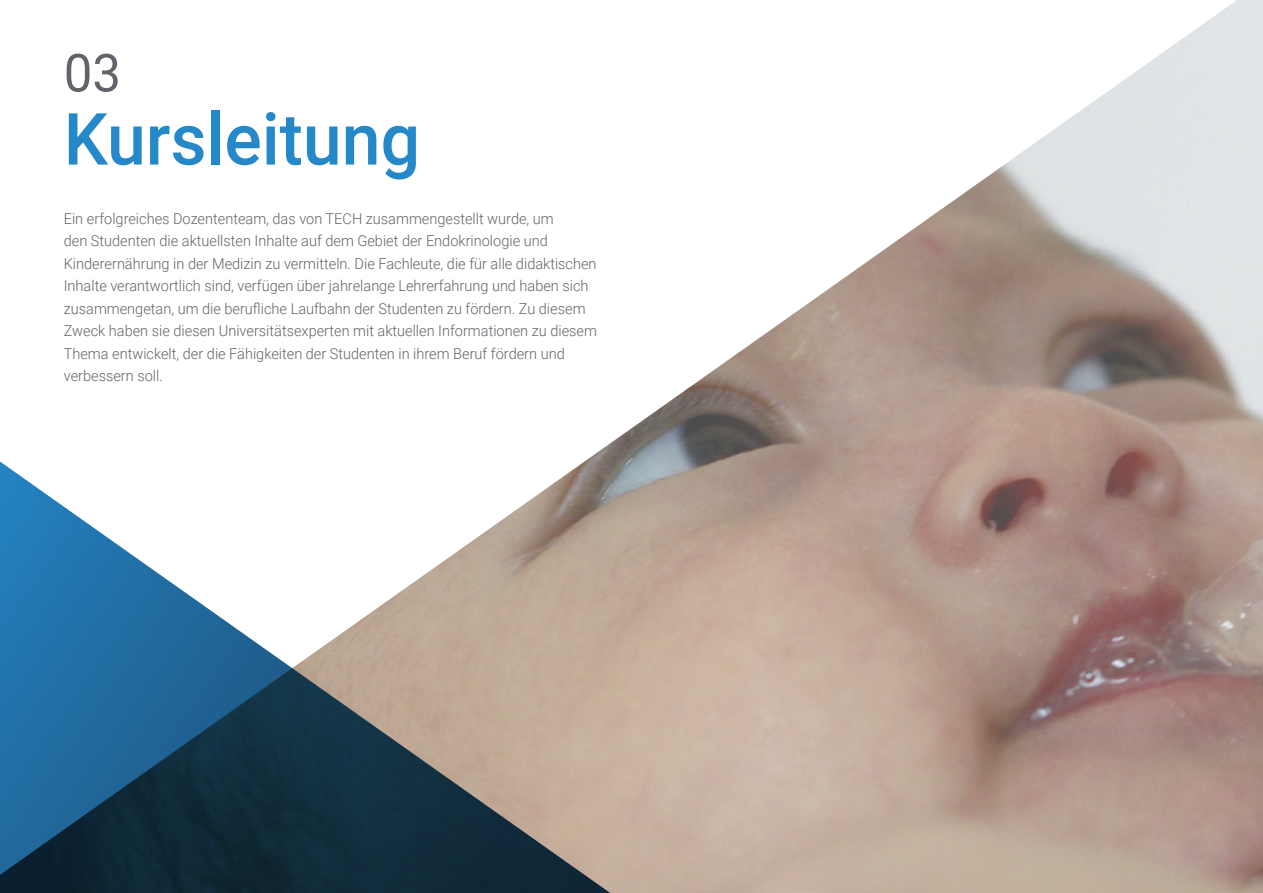
<style>
.page{position:relative;width:1263px;height:893px;background:#fff}
.page>*{position:absolute;margin:0;border:0;box-sizing:border-box;transform-origin:0 0}
.t1{font:500 72px "Roboto";color:#2488c9}
.t2{font:52.5px "Roboto";color:#61646a}
.t3{font:300 15px/22.5px "Roboto";color:#61646a}
</style>
<div class="page">
<img style="left:607px;top:0;width:656px;height:893px">
<svg style="left:0;top:446px;width:640px;height:447px"></svg>
<h2 class="t2" style="left:64px;top:36px;width:59px">03</h2>
<h1 class="t1" style="left:64px;top:89px;width:358px">Kursleitung</h1>
<p class="t3" style="left:64px;top:207px;width:535px">Ein erfolgreiches Dozententeam, das von TECH zusammengestellt wurde, um<br>den Studenten die aktuellsten Inhalte auf dem Gebiet der Endokrinologie und Kinderernährung in der Medizin zu vermitteln. Die Fachleute, die für alle didaktischen Inhalte verantwortlich sind, verfügen über jahrelange Lehrerfahrung und haben sich zusammengetan, um die berufliche Laufbahn der Studenten zu fördern. Zu diesem Zweck haben sie diesen Universitätsexperten mit aktuellen Informationen zu diesem Thema entwickelt, der die Fähigkeiten der Studenten in ihrem Beruf fördern und verbessern soll.</p>
</div>
